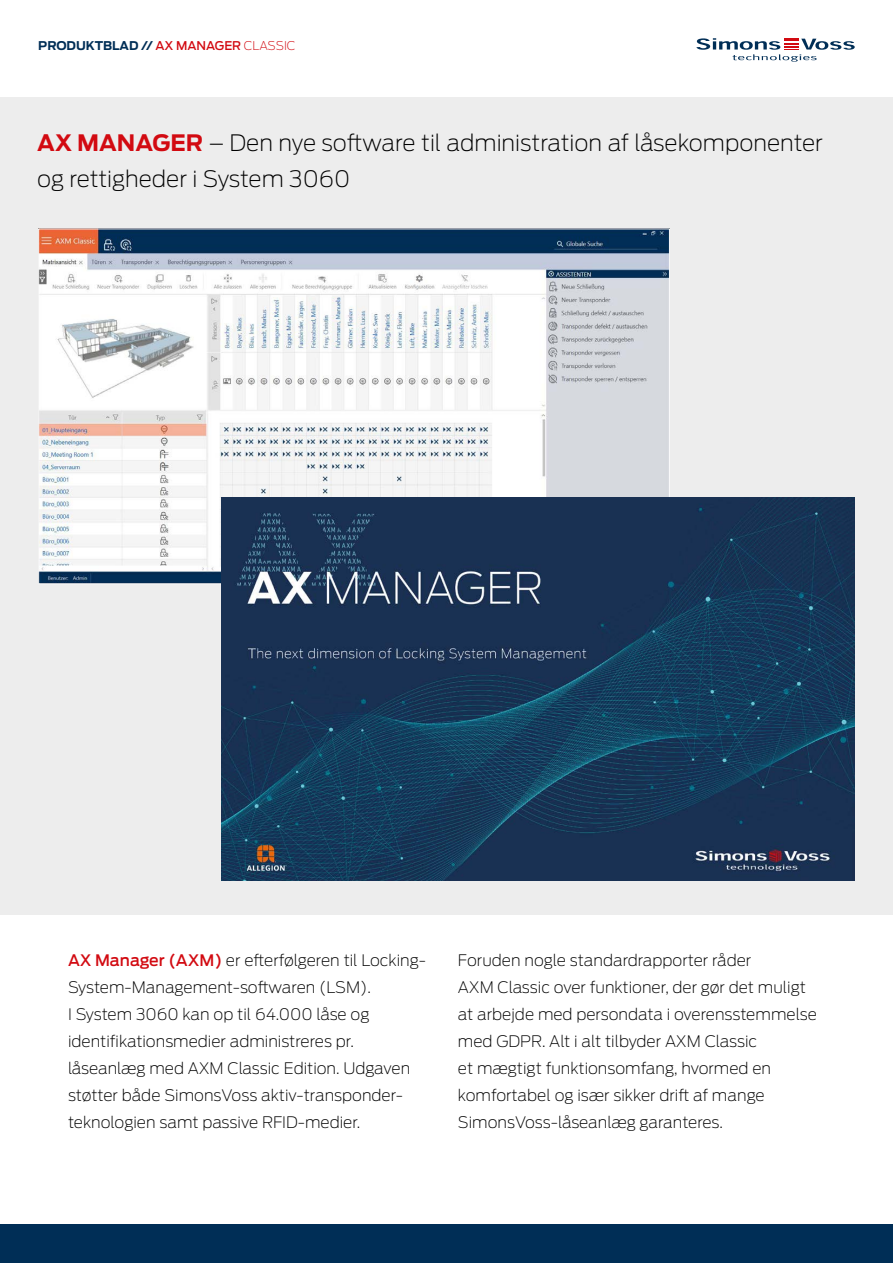
<style>
.page{position:relative;width:893px;height:1263px;background:#fff}
.page>*{position:absolute;margin:0;border:0;box-sizing:border-box;transform-origin:0 0}
.t1{font:200 22.5px/36px "Antenna";color:#000}
.t2{font:200 15.75px/27px "Antenna";color:#000}
.t3{font:700 12px "Antenna";color:#002e56}
.s1{font-weight:500;color:#d20a11}
.s2{font-weight:200;color:#d20a11}
.s3{font-weight:700;color:#d20a11}
</style>
<div class="page">
<div style="left:0;top:98px;width:893px;height:817px;background:#ededed"></div>
<svg style="left:696px;top:38px;width:159px;height:24px"></svg>
<div style="left:0;top:1225px;width:893px;height:38px;background:#002e56"></div>
<img style="left:40px;top:231px;width:628px;height:351px">
<img style="left:221px;top:497px;width:634px;height:384px">
<p class="t3" style="left:38px;top:37px;width:259px">PRODUKTBLAD // <span class="s1">AX MANAGER</span> <span class="s2">CLASSIC</span></p>
<h1 class="t1" style="left:37px;top:124px;width:787px"><span class="s3">AX MANAGER</span> – Den nye software til administration af låsekomponenter og rettigheder i System 3060</h1>
<p class="t2" style="left:68px;top:946px;width:360px"><span class="s1">AX Manager (AXM)</span> er efterfølgeren til Locking-System-Management-softwaren (LSM).<br>I System 3060 kan op til 64.000 låse og identifikationsmedier administreres pr. låseanlæg med AXM Classic Edition. Udgaven støtter både SimonsVoss aktiv-transponder&shy;teknologien samt passive RFID-medier.</p>
<p class="t2" style="left:458px;top:946px;width:361px">Foruden nogle standardrapporter råder<br>AXM Classic over funktioner, der gør det muligt at arbejde med persondata i overensstemmelse med GDPR. Alt i alt tilbyder AXM Classic<br>et mægtigt funktionsomfang, hvormed en komfortabel og især sikker drift af mange SimonsVoss-låseanlæg garanteres.</p>
</div>
